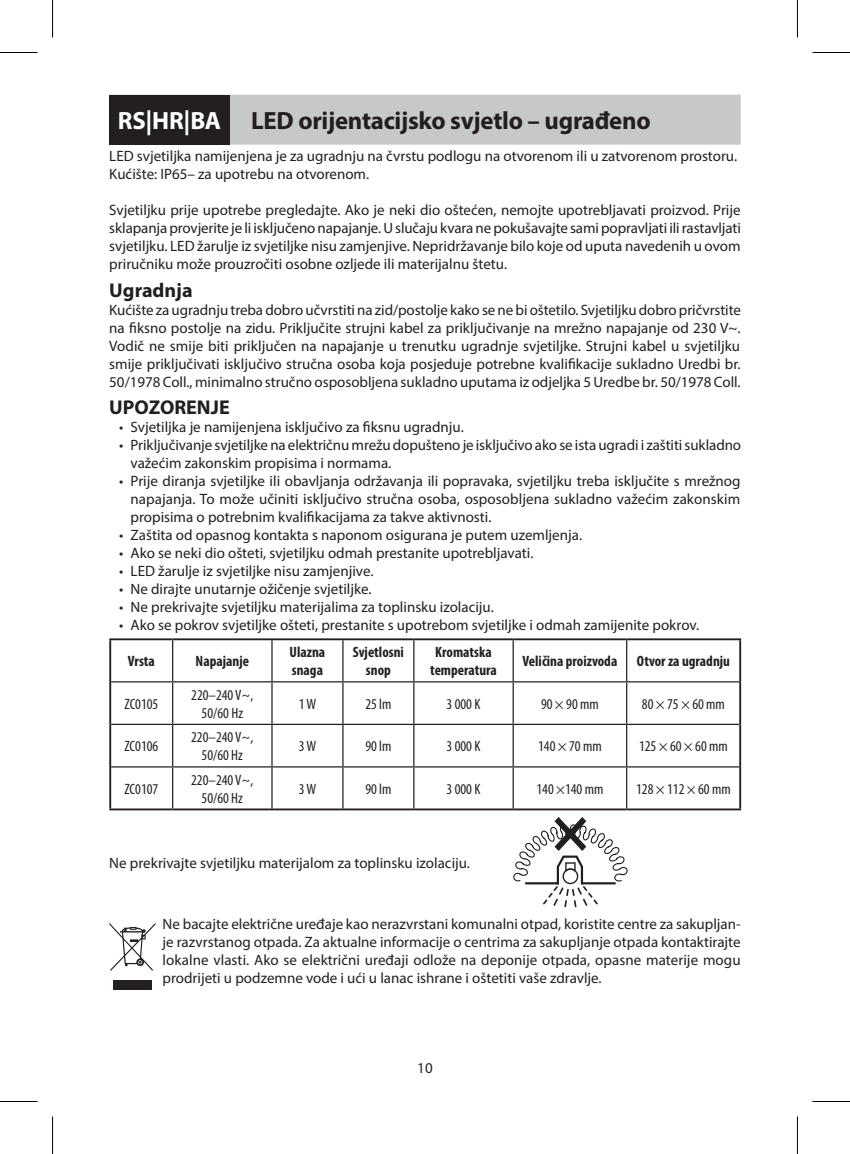
<style>
.page{position:relative;width:850px;height:1154px;background:#fff}
.page>*{position:absolute;margin:0;border:0;box-sizing:border-box;transform-origin:0 0}
.t1{font:700 25px "Myriad Pro";letter-spacing:-.01em;color:#231f20}
.t2{font:700 20px "Myriad Pro";color:#231f20}
.t3{font:15px/18px "Myriad Pro";color:#231f20;text-align:justify}
.t4{font:condensed 15px/18px "Myriad Pro";color:#231f20;text-align:center}
.t5{font:700 condensed 15px/18px "Myriad Pro";color:#231f20;text-align:center}
.s1{color:#fff}
</style>
<div class="page">
<div style="left:109px;top:95px;width:631px;height:50px;background:#c7c8ca"></div>
<div style="left:109px;top:95px;width:121px;height:50px;background:#231f20"></div>
<hr style="left:172px;top:640px;width:1px;height:41px;background:#231f20">
<hr style="left:271px;top:640px;width:1px;height:41px;background:#231f20">
<hr style="left:342px;top:640px;width:1px;height:41px;background:#231f20">
<hr style="left:413px;top:640px;width:1px;height:41px;background:#231f20">
<hr style="left:512px;top:640px;width:1px;height:41px;background:#231f20">
<hr style="left:625px;top:640px;width:2px;height:41px;background:#231f20">
<hr style="left:111px;top:681px;width:61px;height:1px;background:#231f20">
<hr style="left:172px;top:681px;width:100px;height:1px;background:#231f20">
<hr style="left:172px;top:682px;width:1px;height:42px;background:#231f20">
<hr style="left:272px;top:681px;width:71px;height:1px;background:#231f20">
<hr style="left:271px;top:682px;width:1px;height:42px;background:#231f20">
<hr style="left:343px;top:681px;width:70px;height:1px;background:#231f20">
<hr style="left:342px;top:682px;width:1px;height:42px;background:#231f20">
<hr style="left:413px;top:681px;width:100px;height:1px;background:#231f20">
<hr style="left:413px;top:682px;width:1px;height:42px;background:#231f20">
<hr style="left:513px;top:681px;width:113px;height:1px;background:#231f20">
<hr style="left:512px;top:682px;width:1px;height:42px;background:#231f20">
<hr style="left:626px;top:681px;width:112px;height:1px;background:#231f20">
<hr style="left:625px;top:682px;width:2px;height:42px;background:#231f20">
<hr style="left:111px;top:724px;width:61px;height:1px;background:#231f20">
<hr style="left:172px;top:724px;width:100px;height:1px;background:#231f20">
<hr style="left:172px;top:725px;width:1px;height:41px;background:#231f20">
<hr style="left:272px;top:724px;width:71px;height:1px;background:#231f20">
<hr style="left:271px;top:725px;width:1px;height:41px;background:#231f20">
<hr style="left:343px;top:724px;width:70px;height:1px;background:#231f20">
<hr style="left:342px;top:725px;width:1px;height:41px;background:#231f20">
<hr style="left:413px;top:724px;width:100px;height:1px;background:#231f20">
<hr style="left:413px;top:725px;width:1px;height:41px;background:#231f20">
<hr style="left:513px;top:724px;width:113px;height:1px;background:#231f20">
<hr style="left:512px;top:725px;width:1px;height:41px;background:#231f20">
<hr style="left:626px;top:724px;width:112px;height:1px;background:#231f20">
<hr style="left:625px;top:725px;width:2px;height:41px;background:#231f20">
<hr style="left:172px;top:767px;width:1px;height:41px;background:#231f20">
<hr style="left:271px;top:767px;width:1px;height:41px;background:#231f20">
<hr style="left:342px;top:767px;width:1px;height:41px;background:#231f20">
<hr style="left:413px;top:767px;width:1px;height:41px;background:#231f20">
<hr style="left:512px;top:767px;width:1px;height:41px;background:#231f20">
<hr style="left:625px;top:767px;width:2px;height:41px;background:#231f20">
<hr style="left:109px;top:638px;width:63px;height:2px;background:#231f20">
<hr style="left:109px;top:640px;width:2px;height:42px;background:#231f20">
<hr style="left:172px;top:638px;width:100px;height:2px;background:#231f20">
<hr style="left:272px;top:638px;width:71px;height:2px;background:#231f20">
<hr style="left:343px;top:638px;width:70px;height:2px;background:#231f20">
<hr style="left:413px;top:638px;width:100px;height:2px;background:#231f20">
<hr style="left:513px;top:638px;width:113px;height:2px;background:#231f20">
<hr style="left:626px;top:638px;width:114px;height:2px;background:#231f20">
<hr style="left:738px;top:640px;width:2px;height:42px;background:#231f20">
<hr style="left:111px;top:766px;width:61px;height:1px;background:#231f20">
<hr style="left:172px;top:766px;width:100px;height:1px;background:#231f20">
<hr style="left:272px;top:766px;width:71px;height:1px;background:#231f20">
<hr style="left:343px;top:766px;width:70px;height:1px;background:#231f20">
<hr style="left:413px;top:766px;width:100px;height:1px;background:#231f20">
<hr style="left:513px;top:766px;width:113px;height:1px;background:#231f20">
<hr style="left:626px;top:766px;width:112px;height:1px;background:#231f20">
<hr style="left:109px;top:682px;width:2px;height:42px;background:#231f20">
<hr style="left:738px;top:682px;width:2px;height:42px;background:#231f20">
<hr style="left:109px;top:724px;width:2px;height:43px;background:#231f20">
<hr style="left:738px;top:724px;width:2px;height:43px;background:#231f20">
<hr style="left:109px;top:767px;width:2px;height:41px;background:#231f20">
<hr style="left:738px;top:767px;width:2px;height:41px;background:#231f20">
<hr style="left:109px;top:808px;width:63px;height:2px;background:#231f20">
<hr style="left:172px;top:808px;width:100px;height:2px;background:#231f20">
<hr style="left:272px;top:808px;width:71px;height:2px;background:#231f20">
<hr style="left:343px;top:808px;width:70px;height:2px;background:#231f20">
<hr style="left:413px;top:808px;width:100px;height:2px;background:#231f20">
<hr style="left:626px;top:808px;width:114px;height:2px;background:#231f20">
<svg style="left:512px;top:806px;width:115px;height:102px"></svg>
<svg style="left:109px;top:923px;width:46px;height:48px"></svg>
<div style="left:113px;top:980px;width:38px;height:10px;background:#231f20"></div>
<hr style="left:0;top:52px;width:38px;height:1px;background:#000">
<hr style="left:812px;top:52px;width:37px;height:1px;background:#000">
<hr style="left:0;top:1101px;width:38px;height:1px;background:#000">
<hr style="left:812px;top:1101px;width:37px;height:1px;background:#000">
<hr style="left:52px;top:0;width:1px;height:38px;background:#000">
<hr style="left:52px;top:1116px;width:1px;height:38px;background:#000">
<hr style="left:796px;top:0;width:1px;height:38px;background:#000">
<hr style="left:796px;top:1116px;width:1px;height:38px;background:#000">
<h1 class="t1" style="left:118px;top:104px;width:534px"><span class="s1">RS|HR|BA</span> LED orijentacijsko svjetlo – ugrađeno</h1>
<p class="t3" style="left:109px;top:147px;width:629px">LED svjetiljka namijenjena je za ugradnju na čvrstu podlogu na otvorenom ili u zatvorenom prostoru.<br>Kućište: IP65– za upotrebu na otvorenom.</p>
<p class="t3" style="left:109px;top:201px;width:632px">Svjetiljku prije upotrebe pregledajte. Ako je neki dio oštećen, nemojte upotrebljavati proizvod. Prije sklapanja provjerite je li isključeno napajanje. U slučaju kvara ne pokušavajte sami popravljati ili rastavljati svjetiljku. LED žarulje iz svjetiljke nisu zamjenjive. Nepridržavanje bilo koje od uputa navedenih u ovom priručniku može prouzročiti osobne ozljede ili materijalnu štetu.</p>
<h2 class="t2" style="left:109px;top:277px;width:85px">Ugradnja</h2>
<p class="t3" style="left:109px;top:300px;width:633px">Kućište za ugradnju treba dobro učvrstiti na zid/postolje kako se ne bi oštetilo. Svjetiljku dobro pričvrstite na fiksno postolje na zidu. Priključite strujni kabel za priključivanje na mrežno napajanje od 230 V~.<br>Vodič ne smije biti priključen na napajanje u trenutku ugradnje svjetiljke. Strujni kabel u svjetiljku smije priključivati isključivo stručna osoba koja posjeduje potrebne kvalifikacije sukladno Uredbi br.<br>50/1978 Coll., minimalno stručno osposobljena sukladno uputama iz odjeljka 5 Uredbe br. 50/1978 Coll.</p>
<h2 class="t2" style="left:109px;top:395px;width:122px">UPOZORENJE</h2>
<p class="t3" style="left:119px;top:418px;width:346px">• Svjetiljka je namijenjena isključivo za fiksnu ugradnju.</p>
<p class="t3" style="left:130px;top:436px;width:611px;text-indent:-11px">• Priključivanje svjetiljke na električnu mrežu dopušteno je isključivo ako se ista ugradi i zaštiti sukladno važećim zakonskim propisima i normama.</p>
<p class="t3" style="left:130px;top:472px;width:611px;text-indent:-11px">• Prije diranja svjetiljke ili obavljanja održavanja ili popravaka, svjetiljku treba isključite s mrežnog napajanja. To može učiniti isključivo stručna osoba, osposobljena sukladno važećim zakonskim propisima o potrebnim kvalifikacijama za takve aktivnosti.</p>
<p class="t3" style="left:119px;top:526px;width:464px">• Zaštita od opasnog kontakta s naponom osigurana je putem uzemljenja.</p>
<p class="t3" style="left:119px;top:544px;width:415px">• Ako se neki dio ošteti, svjetiljku odmah prestanite upotrebljavati.</p>
<p class="t3" style="left:119px;top:562px;width:255px">• LED žarulje iz svjetiljke nisu zamjenjive.</p>
<p class="t3" style="left:119px;top:580px;width:254px">• Ne dirajte unutarnje ožičenje svjetiljke.</p>
<p class="t3" style="left:119px;top:598px;width:376px">• Ne prekrivajte svjetiljku materijalima za toplinsku izolaciju.</p>
<p class="t3" style="left:119px;top:616px;width:581px">• Ako se pokrov svjetiljke ošteti, prestanite s upotrebom svjetiljke i odmah zamijenite pokrov.</p>
<p class="t5" style="left:128px;top:652px;width:28px">Vrsta</p>
<p class="t5" style="left:195px;top:652px;width:55px">Napajanje</p>
<p class="t5" style="left:289px;top:643px;width:37px;text-align:left">Ulazna snaga</p>
<p class="t5" style="left:353px;top:643px;width:52px">Svjetlosni snop</p>
<p class="t5" style="left:430px;top:643px;width:68px">Kromatska temperatura</p>
<p class="t5" style="left:522px;top:652px;width:96px">Veličina proizvoda</p>
<p class="t5" style="left:636px;top:652px;width:95px">Otvor za ugradnju</p>
<p class="t4" style="left:124px;top:695px;width:35px">ZC0105</p>
<p class="t4" style="left:191px;top:686px;width:64px">220–240 V~,<br>50/60 Hz</p>
<p class="t4" style="left:298px;top:695px;width:19px">1 W</p>
<p class="t4" style="left:365px;top:695px;width:28px">25 lm</p>
<p class="t4" style="left:446px;top:695px;width:35px">3 000 K</p>
<p class="t4" style="left:540px;top:695px;width:59px">90 × 90 mm</p>
<p class="t4" style="left:641px;top:695px;width:84px">80 × 75 × 60 mm</p>
<p class="t4" style="left:124px;top:737px;width:35px">ZC0106</p>
<p class="t4" style="left:191px;top:728px;width:64px">220–240 V~,<br>50/60 Hz</p>
<p class="t4" style="left:298px;top:737px;width:19px">3 W</p>
<p class="t4" style="left:365px;top:737px;width:28px">90 lm</p>
<p class="t4" style="left:446px;top:737px;width:35px">3 000 K</p>
<p class="t4" style="left:538px;top:737px;width:65px">140 × 70 mm</p>
<p class="t4" style="left:638px;top:737px;width:90px">125 × 60 × 60 mm</p>
<p class="t4" style="left:124px;top:780px;width:35px">ZC0107</p>
<p class="t4" style="left:191px;top:771px;width:64px">220–240 V~,<br>50/60 Hz</p>
<p class="t4" style="left:298px;top:780px;width:19px">3 W</p>
<p class="t4" style="left:365px;top:780px;width:28px">90 lm</p>
<p class="t4" style="left:446px;top:780px;width:35px">3 000 K</p>
<p class="t4" style="left:536px;top:780px;width:68px">140 ×140 mm</p>
<p class="t4" style="left:635px;top:780px;width:96px">128 × 112 × 60 mm</p>
<p class="t3" style="left:109px;top:853px;width:362px">Ne prekrivajte svjetiljku materijalom za toplinsku izolaciju.</p>
<p class="t3" style="left:162px;top:914px;width:579px">Ne bacajte električne uređaje kao nerazvrstani komunalni otpad, koristite centre za sakupljan&shy;je razvrstanog otpada. Za aktualne informacije o centrima za sakupljanje otpada kontaktirajte lokalne vlasti. Ako se električni uređaji odlože na deponije otpada, opasne materije mogu prodrijeti u podzemne vode i ući u lanac ishrane i oštetiti vaše zdravlje.</p>
<p class="t3" style="left:417px;top:1059px;width:17px">10</p>
</div>
